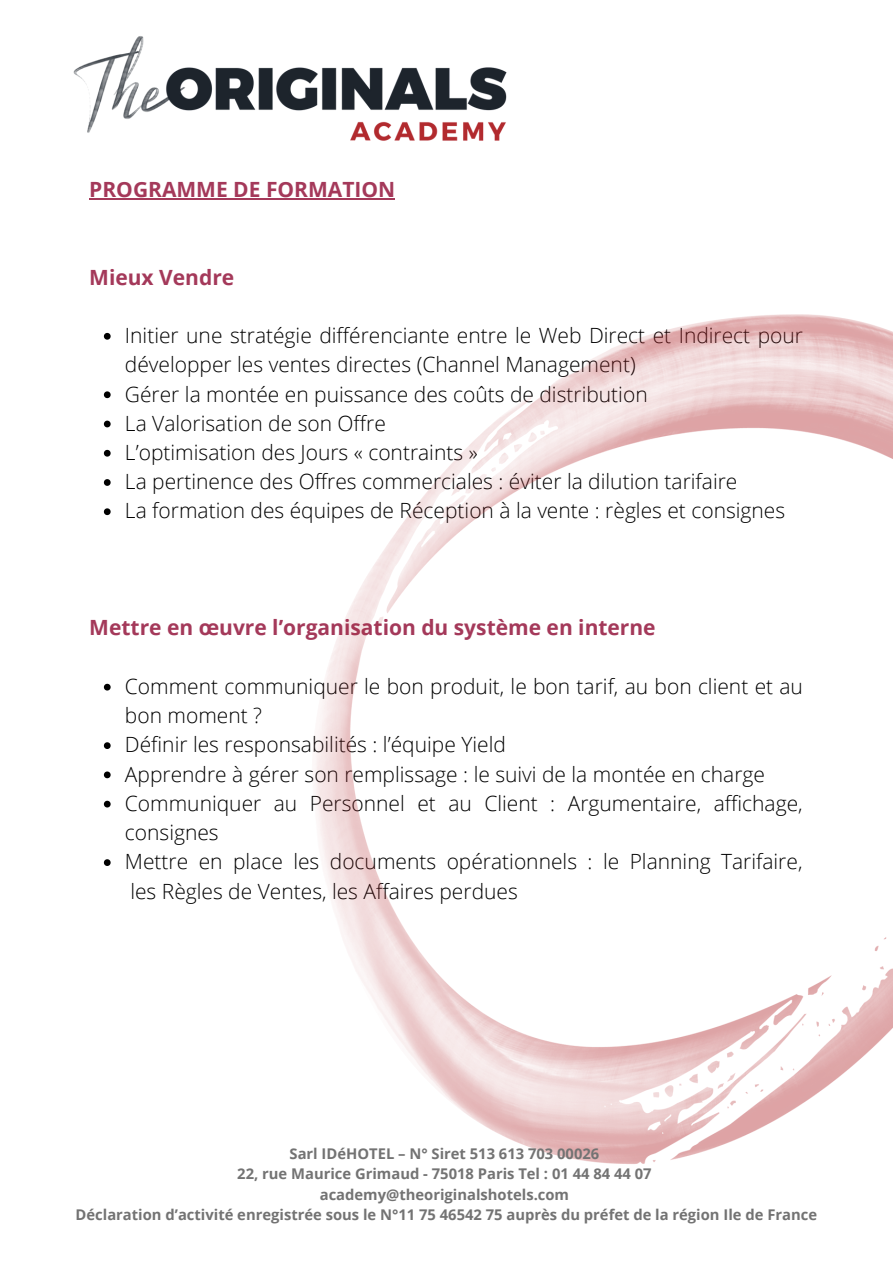
<style>
.page{position:relative;width:893px;height:1264px;background:#fff}
.page>*{position:absolute;margin:0;border:0;box-sizing:border-box;transform-origin:0 0}
.t1{font:300 21px/29.2px "Open Sans";color:#000}
.t2{font:700 21px "Open Sans";color:#a4395a}
.t3{font:700 14.7px/20.2px "Open Sans";color:#737373;text-align:center}
</style>
<div class="page">
<svg style="left:104px;top:333px;width:7px;height:6px"></svg>
<svg style="left:104px;top:391px;width:7px;height:7px"></svg>
<svg style="left:104px;top:420px;width:7px;height:7px"></svg>
<svg style="left:104px;top:450px;width:7px;height:6px"></svg>
<svg style="left:104px;top:479px;width:7px;height:7px"></svg>
<svg style="left:104px;top:508px;width:7px;height:7px"></svg>
<svg style="left:104px;top:683px;width:7px;height:7px"></svg>
<svg style="left:104px;top:742px;width:7px;height:7px"></svg>
<svg style="left:104px;top:771px;width:7px;height:7px"></svg>
<svg style="left:104px;top:800px;width:7px;height:7px"></svg>
<svg style="left:104px;top:859px;width:7px;height:7px"></svg>
<hr style="left:89px;top:198px;width:306px;height:1px;background:#a4395a">
<img style="left:315px;top:314px;width:577px;height:850px">
<img style="left:73px;top:36px;width:434px;height:105px">
<p class="t2" style="left:89px;top:174px;width:307px">PROGRAMME DE FORMATION</p>
<p class="t2" style="left:89px;top:262px;width:146px">Mieux Vendre</p>
<p class="t1" style="left:125px;top:320px;width:679px">Initier une stratégie différenciante entre le Web Direct et Indirect pour développer les ventes directes (Channel Management)<br>Gérer la montée en puissance des coûts de distribution<br>La Valorisation de son Offre<br>L’optimisation des Jours « contraints »<br>La pertinence des Offres commerciales : éviter la dilution tarifaire<br>La formation des équipes de Réception à la vente : règles et consignes</p>
<p class="t2" style="left:89px;top:613px;width:568px">Mettre en œuvre l’organisation du système en interne</p>
<p class="t1" style="left:125px;top:671px;width:679px">Comment communiquer le bon produit, le bon tarif, au bon client et au bon moment ?<br>Définir les responsabilités : l’équipe Yield<br>Apprendre à gérer son remplissage : le suivi de la montée en charge Communiquer au Personnel et au Client : Argumentaire, affichage, consignes<br>Mettre en place les documents opérationnels : le Planning Tarifaire, les Règles de Ventes, les Affaires perdues</p>
<p class="t3" style="left:76px;top:1143px;width:742px">Sarl IDéHOTEL – N° Siret 513 613 703 00026<br>22, rue Maurice Grimaud - 75018 Paris Tel : 01 44 84 44 07<br>academy@theoriginalshotels.com<br>Déclaration d’activité enregistrée sous le N°11 75 46542 75 auprès du préfet de la région Ile de France</p>
</div>
